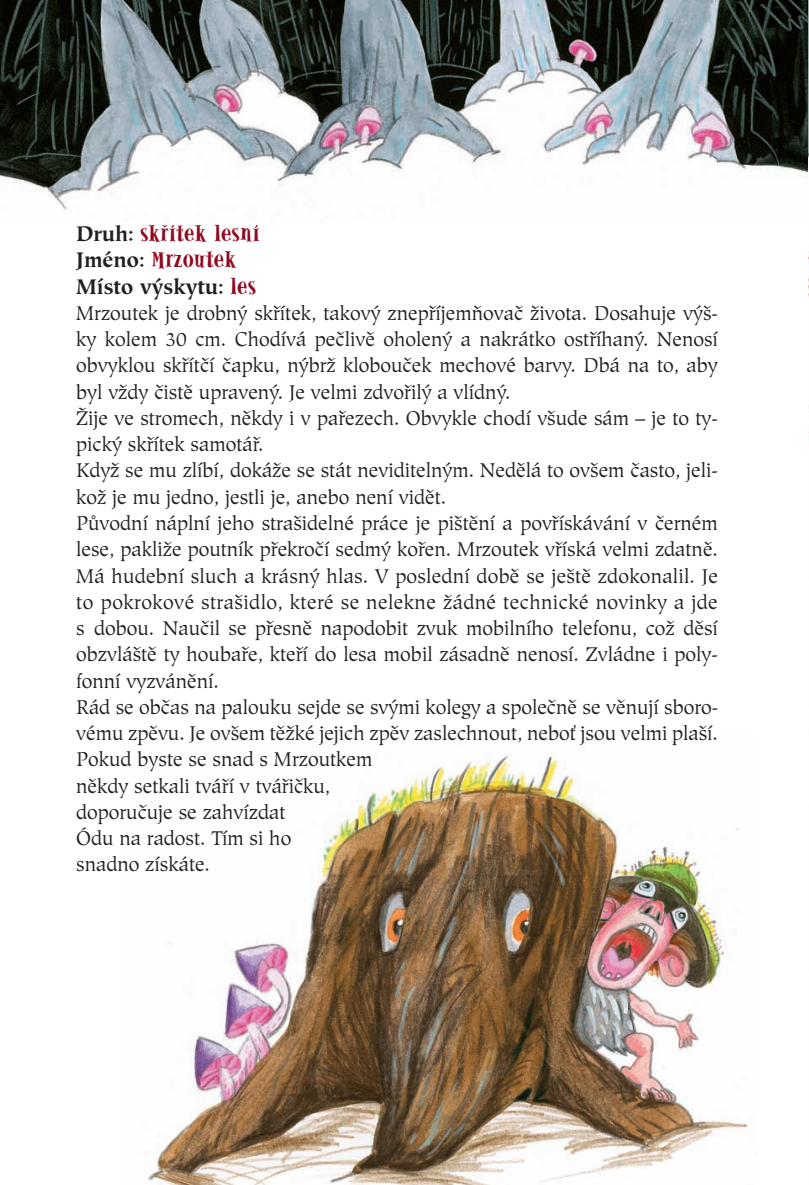
<style>
.page{position:relative;width:809px;height:1185px;background:#fff}
.page>*{position:absolute;margin:0;border:0;box-sizing:border-box;transform-origin:0 0}
.t1{font:700 21px/26.2px "Alleycat ICG";letter-spacing:.02em;color:#910821}
.t2{font:700 21px "Hiroshige CE";color:#231f20}
.t3{font:19.78px/26.2px "Hiroshige CE";color:#231f20}
.s1{font-family:"Hiroshige CE";color:#231f20}
.s2{font-family:"Alleycat ICG";color:#910821}
</style>
<div class="page">
<img style="left:147px;top:753px;width:601px;height:431px">
<img style="left:0;top:0;width:808px;height:210px">
<img style="left:808px;top:0;width:1px;height:433px">
<p class="t1" style="left:76px;top:222px;width:185px"><span class="s1">Druh:</span> skrítek lesní<br><span class="s1">Jméno:</span> Mrzoutek</p>
<p class="t2" style="left:76px;top:277px;width:181px">Místo výskytu: <span class="s2">les</span></p>
<p class="t3" style="left:76px;top:302px;width:643px">Mrzoutek je drobný skřítek, takový znepříjemňovač života. Dosahuje výš&shy;ky kolem 30 cm. Chodívá pečlivě oholený a nakrátko ostříhaný. Nenosí obvyklou skřítčí čapku, nýbrž klobouček mechové barvy. Dbá na to, aby byl vždy čistě upravený. Je velmi zdvořilý a vlídný.<br>Žije ve stromech, někdy i v pařezech. Obvykle chodí všude sám – je to ty&shy;pický skřítek samotář.<br>Když se mu zlíbí, dokáže se stát neviditelným. Nedělá to ovšem často, jeli&shy;kož je mu jedno, jestli je, anebo není vidět.<br>Původní náplní jeho strašidelné práce je pištění a povřískávání v černém lese, pakliže poutník překročí sedmý kořen. Mrzoutek vříská velmi zdatně.<br>Má hudební sluch a krásný hlas. V poslední době se ještě zdokonalil. Je to pokrokové strašidlo, které se nelekne žádné technické novinky a jde s dobou. Naučil se přesně napodobit zvuk mobilního telefonu, což děsí obzvláště ty houbaře, kteří do lesa mobil zásadně nenosí. Zvládne i poly&shy;fonní vyzvánění.<br>Rád se občas na palouku sejde se svými kolegy a společně se věnují sboro&shy;vému zpěvu. Je ovšem těžké jejich zpěv zaslechnout, neboť jsou velmi plaší.<br>Pokud byste se snad s Mrzoutkem<br>někdy setkali tváří v tvářičku,<br>doporučuje se zahvízdat<br>Ódu na radost. Tím si ho<br>snadno získáte.</p>
<p class="t1" style="left:160px;top:222px;width:12px">ˇ</p>
</div>
